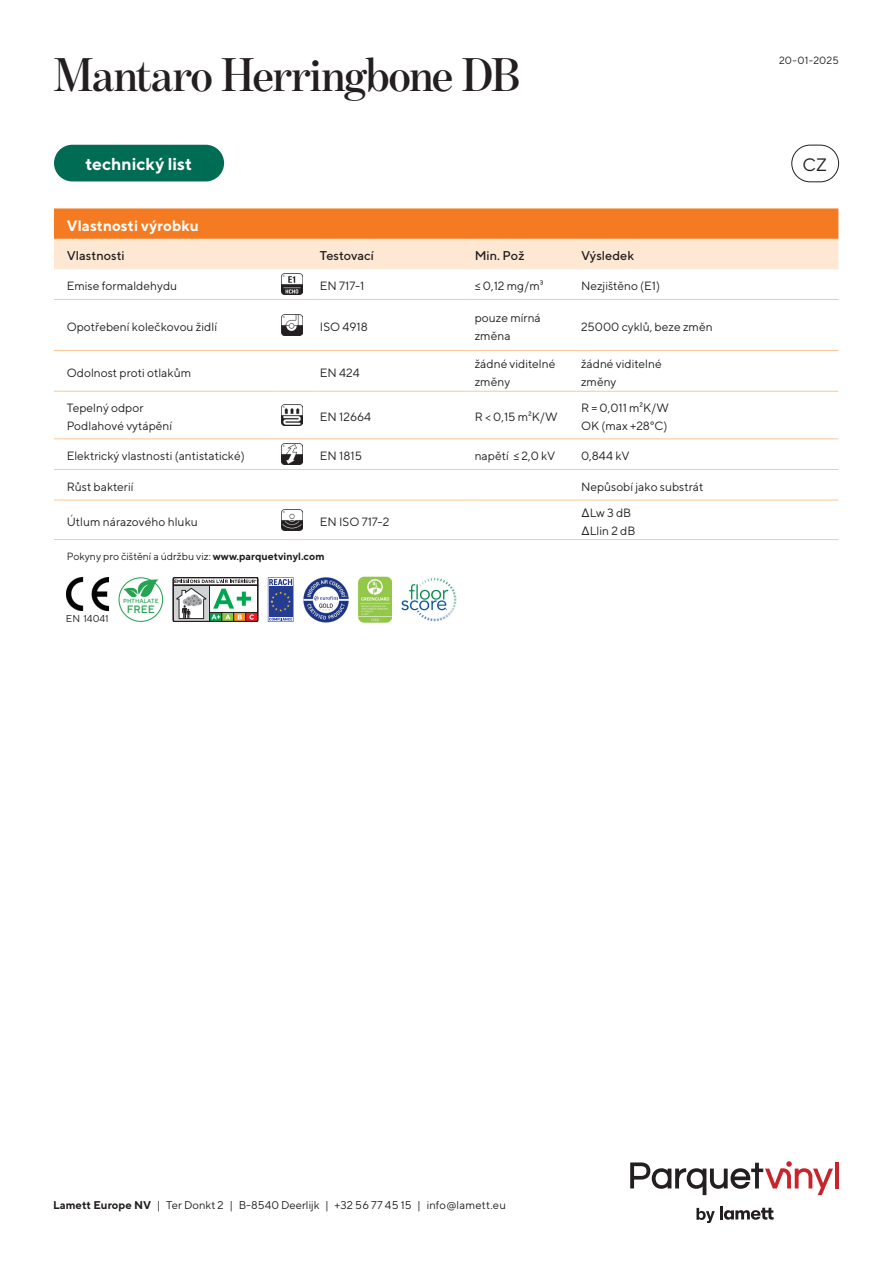
<style>
.page{position:relative;width:893px;height:1263px;background:#fff}
.page>*{position:absolute;margin:0;border:0;box-sizing:border-box;transform-origin:0 0}
.t1{font:600 48px "Benton Mod Disp";letter-spacing:-.015em;color:#231f20}
.t2{font:18px "TT Norms";color:#231f20}
.t3{font:700 17.25px "TT Norms";color:#fff}
.t4{font:700 15px "TT Norms";letter-spacing:.005em;color:#fff}
.t5{font:500 12.75px "TT Norms";color:#231f20}
.t6{font:12px/18px "TT Norms";color:#231f20}
.t7{font:11.25px "TT Norms";color:#231f20}
.t8{font:500 10.65px "TT Norms";color:#28a254}
.t9{font:10.5px "TT Norms";color:#231f20}
.t10{font:9.9px "TT Norms";color:#231f20}
.t11{font:500 6px "TT Norms";color:#28a254}
.s1{font-family:"TWK Lausanne 300"}
.s2{font-weight:700}
</style>
<div class="page">
<div style="left:791px;top:145px;width:48px;height:37px;border:1px solid #231f20;border-radius:18px"></div>
<svg style="left:696px;top:1206px;width:78px;height:17px"></svg>
<hr style="left:835px;top:1162px;width:4px;height:26px;background:#c8242b">
<svg style="left:630px;top:1161px;width:203px;height:34px"></svg>
<div style="left:54px;top:145px;width:170px;height:36px;background:#006c53;border-radius:18px"></div>
<svg style="left:54px;top:208px;width:784px;height:60px;background:#f9b17a"></svg>
<hr style="left:54px;top:238px;width:219px;height:1px;background:#f47b21">
<hr style="left:273px;top:238px;width:43px;height:1px;background:#f47b21">
<hr style="left:316px;top:238px;width:154px;height:1px;background:#f47b21">
<hr style="left:470px;top:238px;width:107px;height:1px;background:#f47b21">
<hr style="left:577px;top:238px;width:261px;height:1px;background:#f47b21">
<hr style="left:54px;top:268px;width:219px;height:1px;background:#fee8d4">
<hr style="left:273px;top:268px;width:43px;height:1px;background:#fee8d4">
<hr style="left:316px;top:268px;width:154px;height:1px;background:#fee8d4">
<hr style="left:470px;top:268px;width:107px;height:1px;background:#fee8d4">
<hr style="left:577px;top:268px;width:261px;height:1px;background:#fee8d4">
<hr style="left:54px;top:299px;width:219px;height:1px;background:#fcc699">
<hr style="left:273px;top:299px;width:43px;height:1px;background:#fcc699">
<hr style="left:316px;top:299px;width:154px;height:1px;background:#fcc699">
<hr style="left:470px;top:299px;width:107px;height:1px;background:#fcc699">
<hr style="left:577px;top:299px;width:261px;height:1px;background:#fcc699">
<hr style="left:54px;top:350px;width:219px;height:1px;background:#fcc699">
<hr style="left:273px;top:350px;width:43px;height:1px;background:#fcc699">
<hr style="left:316px;top:350px;width:154px;height:1px;background:#fcc699">
<hr style="left:470px;top:350px;width:107px;height:1px;background:#fcc699">
<hr style="left:577px;top:350px;width:261px;height:1px;background:#fcc699">
<hr style="left:54px;top:391px;width:219px;height:1px;background:#fcc699">
<hr style="left:273px;top:391px;width:43px;height:1px;background:#fcc699">
<hr style="left:316px;top:391px;width:154px;height:1px;background:#fcc699">
<hr style="left:470px;top:391px;width:107px;height:1px;background:#fcc699">
<hr style="left:577px;top:391px;width:261px;height:1px;background:#fcc699">
<hr style="left:54px;top:438px;width:219px;height:1px;background:#fcc699">
<hr style="left:273px;top:438px;width:43px;height:1px;background:#fcc699">
<hr style="left:316px;top:438px;width:154px;height:1px;background:#fcc699">
<hr style="left:470px;top:438px;width:107px;height:1px;background:#fcc699">
<hr style="left:577px;top:438px;width:261px;height:1px;background:#fcc699">
<hr style="left:54px;top:469px;width:219px;height:1px;background:#fcc699">
<hr style="left:273px;top:469px;width:43px;height:1px;background:#fcc699">
<hr style="left:316px;top:469px;width:154px;height:1px;background:#fcc699">
<hr style="left:470px;top:469px;width:107px;height:1px;background:#fcc699">
<hr style="left:577px;top:469px;width:261px;height:1px;background:#fcc699">
<hr style="left:54px;top:500px;width:219px;height:1px;background:#fcc699">
<hr style="left:273px;top:500px;width:43px;height:1px;background:#fcc699">
<hr style="left:316px;top:500px;width:154px;height:1px;background:#fcc699">
<hr style="left:470px;top:500px;width:107px;height:1px;background:#fcc699">
<hr style="left:577px;top:500px;width:261px;height:1px;background:#fcc699">
<hr style="left:54px;top:539px;width:219px;height:1px;background:#fcc699">
<hr style="left:273px;top:539px;width:43px;height:1px;background:#fcc699">
<hr style="left:316px;top:539px;width:154px;height:1px;background:#fcc699">
<hr style="left:470px;top:539px;width:107px;height:1px;background:#fcc699">
<hr style="left:577px;top:539px;width:261px;height:1px;background:#fcc699">
<img style="left:282px;top:274px;width:21px;height:21px">
<img style="left:282px;top:314px;width:21px;height:21px">
<img style="left:282px;top:404px;width:21px;height:21px">
<img style="left:282px;top:444px;width:21px;height:21px">
<img style="left:282px;top:509px;width:21px;height:21px">
<div style="left:118px;top:577px;width:45px;height:45px;border:1px solid #28a254;border-radius:50%"></div>
<svg style="left:123px;top:579px;width:35px;height:18px"></svg>
<svg style="left:173px;top:577px;width:85px;height:45px"></svg>
<img style="left:67px;top:577px;width:42px;height:33px">
<svg style="left:268px;top:577px;width:25px;height:45px"></svg>
<img style="left:303px;top:577px;width:46px;height:46px">
<img style="left:358px;top:576px;width:34px;height:47px">
<img style="left:401px;top:577px;width:56px;height:45px">
<h1 class="t1" style="left:54px;top:48px;width:468px">Mantaro Herringbone DB</h1>
<h3 class="t3" style="left:85px;top:153px;width:108px">technický list</h3>
<p class="t4" style="left:67px;top:216px;width:133px">Vlastnosti výrobku</p>
<p class="t5" style="left:67px;top:247px;width:59px">Vlastnosti</p>
<p class="t5" style="left:320px;top:247px;width:56px">Testovací</p>
<p class="t5" style="left:475px;top:247px;width:51px">Min. Pož</p>
<p class="t5" style="left:581px;top:247px;width:55px">Výsledek</p>
<p class="t6" style="left:67px;top:276px;width:112px">Emise formaldehydu</p>
<p class="t6" style="left:320px;top:276px;width:46px">EN 717-1</p>
<p class="t6" style="left:475px;top:276px;width:70px">≤ 0,12 mg/m³</p>
<p class="t6" style="left:581px;top:276px;width:81px">Nezjištěno (E1)</p>
<p class="t6" style="left:67px;top:317px;width:152px">Opotřebení kolečkovou židlí</p>
<p class="t6" style="left:320px;top:317px;width:49px">ISO 4918</p>
<p class="t6" style="left:475px;top:308px;width:68px">pouze mírná změna</p>
<p class="t6" style="left:581px;top:317px;width:133px">25000 cyklů, beze změn</p>
<p class="t6" style="left:67px;top:363px;width:126px">Odolnost proti otlakům</p>
<p class="t6" style="left:320px;top:363px;width:41px">EN 424</p>
<p class="t6" style="left:475px;top:354px;width:82px">žádné viditelné změny</p>
<p class="t6" style="left:581px;top:354px;width:82px">žádné viditelné změny</p>
<p class="t6" style="left:67px;top:398px;width:78px">Tepelný odpor</p>
<p class="t6" style="left:67px;top:416px;width:107px">Podlahové vytápění</p>
<p class="t6" style="left:581px;top:398px;width:89px">R = 0,011 m²K/W</p>
<p class="t6" style="left:581px;top:416px;width:88px">OK (max +28°C)</p>
<p class="t6" style="left:320px;top:407px;width:53px">EN 12664</p>
<p class="t6" style="left:475px;top:407px;width:84px">R &lt; 0,15 m²K/W</p>
<p class="t6" style="left:67px;top:446px;width:180px">Elektrický vlastnosti (antistatické)</p>
<p class="t6" style="left:320px;top:446px;width:44px">EN 1815</p>
<p class="t6" style="left:475px;top:446px;width:82px">napětí ≤ 2,0 kV</p>
<p class="t6" style="left:581px;top:446px;width:50px">0,844 kV</p>
<p class="t6" style="left:67px;top:477px;width:68px">Růst bakterií</p>
<p class="t6" style="left:581px;top:477px;width:124px">Nepůsobí jako substrát</p>
<p class="t6" style="left:67px;top:512px;width:133px">Útlum nárazového hluku</p>
<p class="t6" style="left:320px;top:512px;width:71px">EN ISO 717-2</p>
<p class="t6" style="left:581px;top:503px;width:52px"><span class="s1">Δ</span>Lw 3 dB</p>
<p class="t6" style="left:581px;top:521px;width:56px"><span class="s1">Δ</span>Llin 2 dB</p>
<p class="t9" style="left:67px;top:550px;width:259px">Pokyny pro čištění a údržbu viz: <span class="s2">www.parquetvinyl.com</span></p>
<p class="t11" style="left:123px;top:597px;width:37px">PHTHALATE</p>
<p class="t8" style="left:127px;top:602px;width:30px">FREE</p>
<p class="t10" style="left:66px;top:612px;width:44px">EN 14041</p>
<p class="t9" style="left:779px;top:54px;width:61px">20-01-2025</p>
<h2 class="t2" style="left:802px;top:153px;width:26px">CZ</h2>
<p class="t7" style="left:53px;top:1198px;width:454px"><span class="s2">Lamett Europe NV</span> | Ter Donkt 2 | B-8540 Deerlijk | +32 56 77 45 15 | info@lamett.eu</p>
</div>
